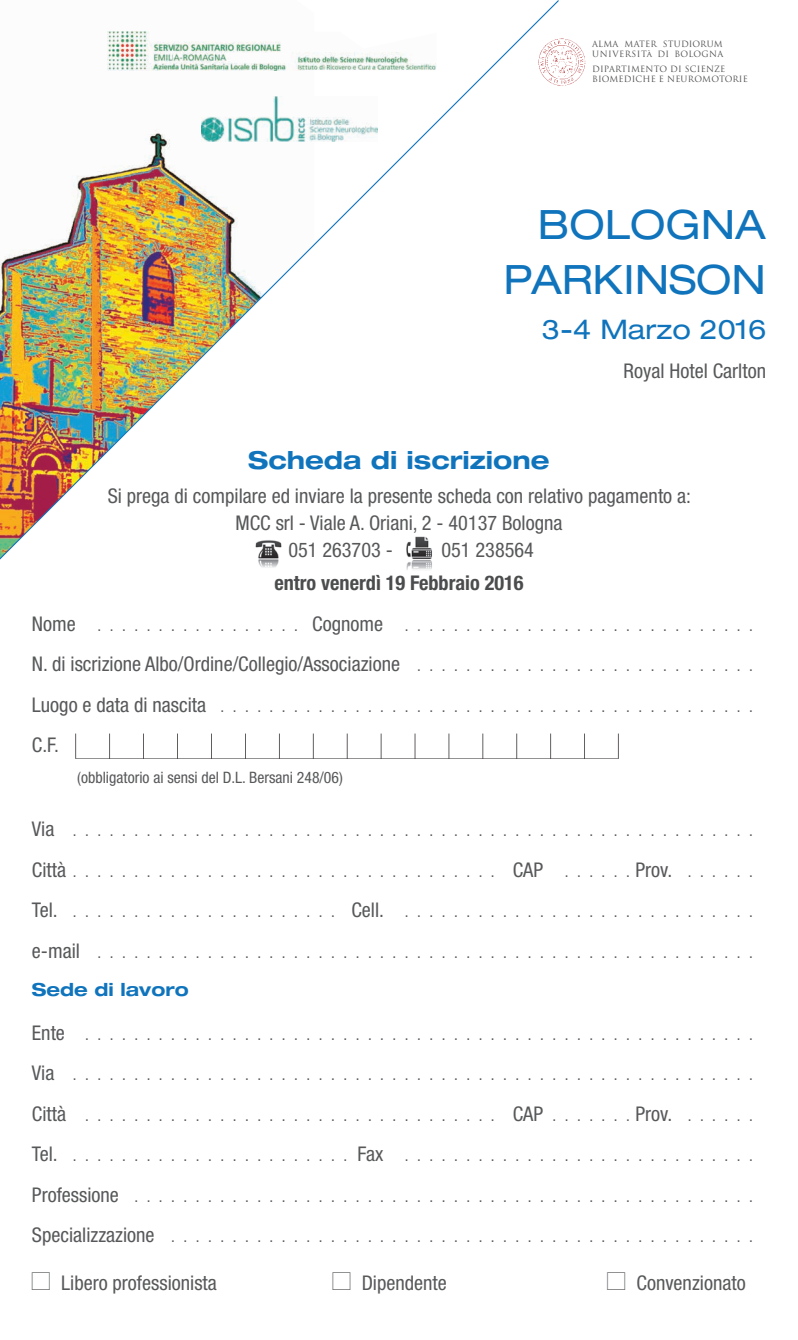
<style>
.page{position:relative;width:798px;height:1340px;background:#fff}
.page>*{position:absolute;margin:0;border:0;box-sizing:border-box;transform-origin:0 0}
.t1{font:expanded 40.5px/54.9px "Helvetica Neue";color:#1074bc;text-align:right}
.t2{font:expanded 27px "Helvetica Neue";color:#1074bc}
.t3{font:700 expanded 24.75px "Helvetica Neue";color:#1074bc}
.t4{font:condensed 20.25px "Helvetica Neue";color:#57585a}
.t5{font:700 condensed 20.25px "Helvetica Neue";color:#4b4c4d}
.t6{font:700 expanded 18px "Helvetica Neue";color:#1074bc}
.t7{font:condensed 15.75px "Helvetica Neue";color:#57585a}
.t8{font:8.55px/10.6px "Trajan Pro";letter-spacing:.02em;color:#4b4c4d}
.s1{font-size:20.25px}
.s2{font-size:15.75px}
.s3{font-family:"Vari Shapes";font-stretch:normal}
</style>
<div class="page">
<img style="left:406px;top:559px;width:26px;height:11px">
<img style="left:258px;top:559px;width:21px;height:9px">
<svg style="left:75px;top:733px;width:543px;height:26px"></svg>
<img style="left:558px;top:38px;width:27px;height:48px">
<img style="left:0;top:0;width:558px;height:559px">
<img style="left:108px;top:32px;width:328px;height:38px">
<img style="left:201px;top:96px;width:176px;height:45px">
<p class="t8" style="left:592px;top:38px;width:133px">ALMA MATER STUDIORUM<br>UNIVERSITà DI BOLOGNA</p>
<p class="t8" style="left:592px;top:63px;width:157px">DIPARTIMENTO DI SCIENZE<br>BIOMEDICHE E NEUROMOTORIE</p>
<h1 class="t1" style="left:503px;top:197px;width:264px">BOLOGNA<br>PARKINSON</h1>
<h2 class="t2" style="left:542px;top:313px;width:225px">3-4 Marzo 2016</h2>
<p class="t4" style="left:623px;top:359px;width:144px">Royal Hotel Carlton</p>
<h3 class="t3" style="left:248px;top:445px;width:303px">Scheda di iscrizione</h3>
<p class="t4" style="left:108px;top:484px;width:584px">Si prega di compilare ed inviare la presente scheda con relativo pagamento a:</p>
<p class="t4" style="left:235px;top:511px;width:328px">MCC srl - Viale A. Oriani, 2 - 40137 Bologna</p>
<p class="t4" style="left:288px;top:538px;width:106px">051 263703 -</p>
<p class="t4" style="left:441px;top:538px;width:94px">051 238564</p>
<p class="t5" style="left:274px;top:570px;width:250px">entro venerdì 19 Febbraio 2016</p>
<p class="t7" style="left:32px;top:616px;width:722px"><span class="s1">Nome</span> . . . . . . . . . . . . . . . . . <span class="s1">Cognome</span> . . . . . . . . . . . . . . . . . . . . . . . . . . . . .</p>
<p class="t4" style="left:32px;top:652px;width:722px">N. di iscrizione Albo/Ordine/Collegio/Associazione <span class="s2">. . . . . . . . . . . . . . . . . . . . . . . . . . . .</span></p>
<p class="t7" style="left:32px;top:697px;width:722px"><span class="s1">Luogo e data di nascita</span> . . . . . . . . . . . . . . . . . . . . . . . . . . . . . . . . . . . . . . . . . . . .</p>
<p class="t4" style="left:32px;top:733px;width:28px">C.F.</p>
<p class="t7" style="left:77px;top:768px;width:267px">(obbligatorio ai sensi del D.L. Bersani 248/06)</p>
<p class="t7" style="left:32px;top:821px;width:722px"><span class="s1">Via</span> . . . . . . . . . . . . . . . . . . . . . . . . . . . . . . . . . . . . . . . . . . . . . . . . . . . . . . . .</p>
<p class="t7" style="left:32px;top:862px;width:722px"><span class="s1">Città</span> . . . . . . . . . . . . . . . . . . . . . . . . . . . . . . . . . . . <span class="s1">CAP</span> . . . . . . <span class="s1">Prov.</span> . . . . . .</p>
<p class="t7" style="left:32px;top:902px;width:722px"><span class="s1">Tel.</span> . . . . . . . . . . . . . . . . . . . . . . <span class="s1">Cell.</span> . . . . . . . . . . . . . . . . . . . . . . . . . . . . .</p>
<p class="t7" style="left:32px;top:943px;width:722px"><span class="s1">e-mail</span> . . . . . . . . . . . . . . . . . . . . . . . . . . . . . . . . . . . . . . . . . . . . . . . . . . . . . .</p>
<p class="t6" style="left:32px;top:978px;width:158px">Sede di lavoro</p>
<p class="t7" style="left:32px;top:1025px;width:722px"><span class="s1">Ente</span> . . . . . . . . . . . . . . . . . . . . . . . . . . . . . . . . . . . . . . . . . . . . . . . . . . . . . . .</p>
<p class="t7" style="left:32px;top:1065px;width:722px"><span class="s1">Via</span> . . . . . . . . . . . . . . . . . . . . . . . . . . . . . . . . . . . . . . . . . . . . . . . . . . . . . . . .</p>
<p class="t7" style="left:32px;top:1106px;width:722px"><span class="s1">Città</span> . . . . . . . . . . . . . . . . . . . . . . . . . . . . . . . . . . <span class="s1">CAP</span> . . . . . . . <span class="s1">Prov.</span> . . . . . .</p>
<p class="t7" style="left:32px;top:1146px;width:722px"><span class="s1">Tel.</span> . . . . . . . . . . . . . . . . . . . . . . . <span class="s1">Fax</span> . . . . . . . . . . . . . . . . . . . . . . . . . . . . .</p>
<p class="t7" style="left:32px;top:1187px;width:722px"><span class="s1">Professione</span> . . . . . . . . . . . . . . . . . . . . . . . . . . . . . . . . . . . . . . . . . . . . . . . . . . .</p>
<p class="t7" style="left:32px;top:1227px;width:722px"><span class="s1">Specializzazione</span> . . . . . . . . . . . . . . . . . . . . . . . . . . . . . . . . . . . . . . . . . . . . . . . .</p>
<p class="t4" style="left:32px;top:1270px;width:186px"><span class="s3">&gt;</span> Libero professionista</p>
<p class="t4" style="left:332px;top:1270px;width:116px"><span class="s3">&gt;</span> Dipendente</p>
<p class="t4" style="left:607px;top:1270px;width:140px"><span class="s3">&gt;</span> Convenzionato</p>
</div>
